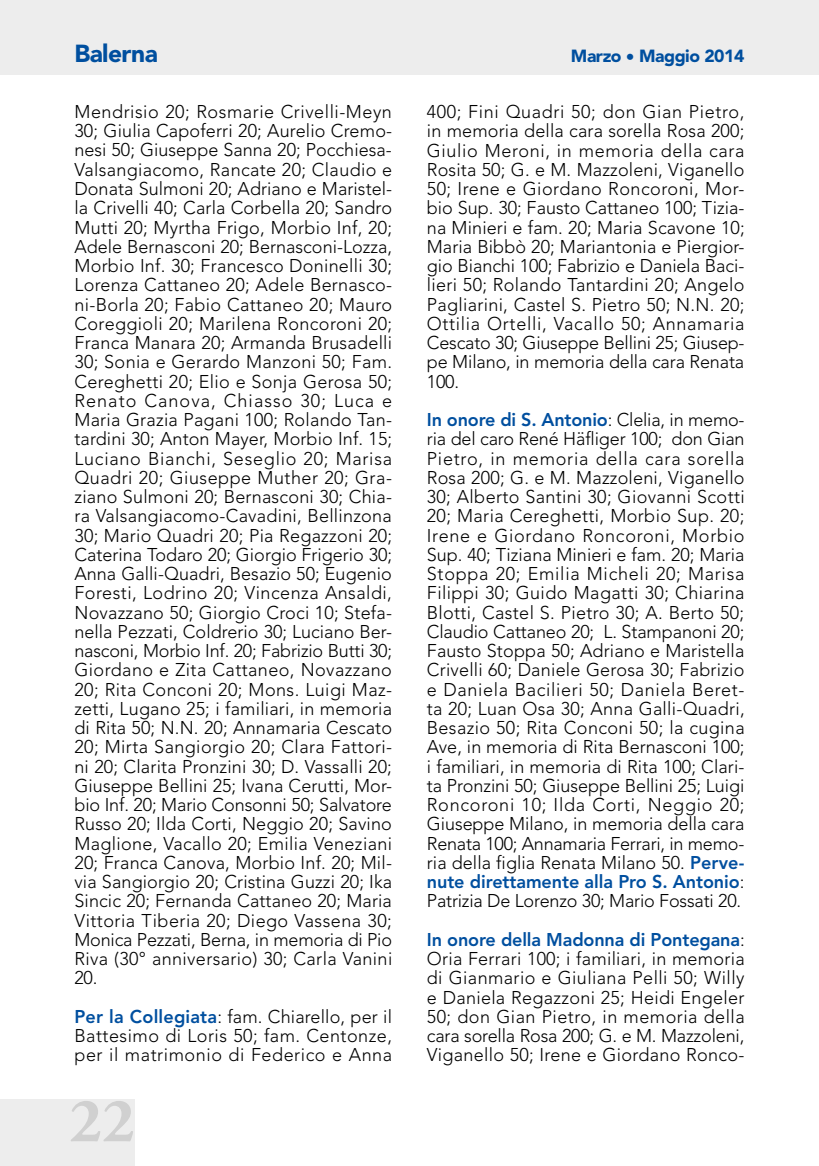
<style>
.page{position:relative;width:819px;height:1166px;background:#fff}
.page>*{position:absolute;margin:0;border:0;box-sizing:border-box;transform-origin:0 0}
.t1{font:700 63px "Adobe Garamond Pro";color:#d0d0d0}
.t2{font:900 24.5px "Avenir";letter-spacing:-.025em;color:#004f9f}
.t3{font:300 18.38px/19.2px "Avenir";color:#000;text-align:justify}
.t4{font:900 17.5px "Avenir";letter-spacing:-.025em;color:#004f9f}
.s1{font-weight:800;color:#004f9f}
</style>
<div class="page">
<div style="left:0;top:1099px;width:134px;height:67px;background:#ededed"></div>
<div style="left:0;top:0;width:819px;height:74px;background:#ededed"></div>
<h2 class="t2" style="left:74px;top:38px;width:85px">Balerna</h2>
<p class="t4" style="left:571px;top:45px;width:175px">Marzo • Maggio 2014</p>
<p class="t3" style="left:74px;top:102px;width:319px">Mendrisio 20; Rosmarie Crivelli-Meyn 30; Giulia Capoferri 20; Aurelio Cremo&shy;nesi 50; Giuseppe Sanna 20; Pocchiesa-Valsangiacomo, Rancate 20; Claudio e Donata Sulmoni 20; Adriano e Maristel&shy;la Crivelli 40; Carla Corbella 20; Sandro Mutti 20; Myrtha Frigo, Morbio Inf, 20; Adele Bernasconi 20; Bernasconi-Lozza, Morbio Inf. 30; Francesco Doninelli 30; Lorenza Cattaneo 20; Adele Bernasco&shy;ni-Borla 20; Fabio Cattaneo 20; Mauro Coreggioli 20; Marilena Roncoroni 20; Franca Manara 20; Armanda Brusadelli 30; Sonia e Gerardo Manzoni 50; Fam.<br>Cereghetti 20; Elio e Sonja Gerosa 50; Renato Canova, Chiasso 30; Luca e Maria Grazia Pagani 100; Rolando Tan&shy;tardini 30; Anton Mayer, Morbio Inf. 15; Luciano Bianchi, Seseglio 20; Marisa Quadri 20; Giuseppe Muther 20; Gra&shy;ziano Sulmoni 20; Bernasconi 30; Chia&shy;ra Valsangiacomo-Cavadini, Bellinzona 30; Mario Quadri 20; Pia Regazzoni 20; Caterina Todaro 20; Giorgio Frigerio 30; Anna Galli-Quadri, Besazio 50; Eugenio Foresti, Lodrino 20; Vincenza Ansaldi, Novazzano 50; Giorgio Croci 10; Stefa&shy;nella Pezzati, Coldrerio 30; Luciano Ber&shy;nasconi, Morbio Inf. 20; Fabrizio Butti 30; Giordano e Zita Cattaneo, Novazzano 20; Rita Conconi 20; Mons. Luigi Maz&shy;zetti, Lugano 25; i familiari, in memoria di Rita 50; N.N. 20; Annamaria Cescato 20; Mirta Sangiorgio 20; Clara Fattori&shy;ni 20; Clarita Pronzini 30; D. Vassalli 20; Giuseppe Bellini 25; Ivana Cerutti, Mor&shy;bio Inf. 20; Mario Consonni 50; Salvatore Russo 20; Ilda Corti, Neggio 20; Savino Maglione, Vacallo 20; Emilia Veneziani 20; Franca Canova, Morbio Inf. 20; Mil&shy;via Sangiorgio 20; Cristina Guzzi 20; Ika Sincic 20; Fernanda Cattaneo 20; Maria Vittoria Tiberia 20; Diego Vassena 30; Monica Pezzati, Berna, in memoria di Pio Riva (30° anniversario) 30; Carla Vanini 20.</p>
<p class="t3" style="left:74px;top:1007px;width:319px"><span class="s1">Per la Collegiata</span>: fam. Chiarello, per il Battesimo di Loris 50; fam. Centonze, per il matrimonio di Federico e Anna</p>
<p class="t3" style="left:427px;top:102px;width:319px">400; Fini Quadri 50; don Gian Pietro, in memoria della cara sorella Rosa 200; Giulio Meroni, in memoria della cara Rosita 50; G. e M. Mazzoleni, Viganello 50; Irene e Giordano Roncoroni, Mor&shy;bio Sup. 30; Fausto Cattaneo 100; Tizia&shy;na Minieri e fam. 20; Maria Scavone 10; Maria Bibbò 20; Mariantonia e Piergior&shy;gio Bianchi 100; Fabrizio e Daniela Baci&shy;lieri 50; Rolando Tantardini 20; Angelo Pagliarini, Castel S. Pietro 50; N.N. 20; Ottilia Ortelli, Vacallo 50; Annamaria Cescato 30; Giuseppe Bellini 25; Giusep&shy;pe Milano, in memoria della cara Renata 100.</p>
<p class="t3" style="left:427px;top:410px;width:319px"><span class="s1">In onore di S. Antonio</span>: Clelia, in memo&shy;ria del caro René Häfliger 100; don Gian Pietro, in memoria della cara sorella Rosa 200; G. e M. Mazzoleni, Viganello 30; Alberto Santini 30; Giovanni Scotti 20; Maria Cereghetti, Morbio Sup. 20; Irene e Giordano Roncoroni, Morbio Sup. 40; Tiziana Minieri e fam. 20; Maria Stoppa 20; Emilia Micheli 20; Marisa Filippi 30; Guido Magatti 30; Chiarina Blotti, Castel S. Pietro 30; A. Berto 50; Claudio Cattaneo 20; L. Stampanoni 20; Fausto Stoppa 50; Adriano e Maristella Crivelli 60; Daniele Gerosa 30; Fabrizio e Daniela Bacilieri 50; Daniela Beret&shy;ta 20; Luan Osa 30; Anna Galli-Quadri, Besazio 50; Rita Conconi 50; la cugina Ave, in memoria di Rita Bernasconi 100; i familiari, in memoria di Rita 100; Clari&shy;ta Pronzini 50; Giuseppe Bellini 25; Luigi Roncoroni 10; Ilda Corti, Neggio 20; Giuseppe Milano, in memoria della cara Renata 100; Annamaria Ferrari, in memo&shy;ria della figlia Renata Milano 50. <span class="s1">Perve&shy;nute direttamente alla Pro S. Antonio</span>:<br>Patrizia De Lorenzo 30; Mario Fossati 20.</p>
<p class="t3" style="left:427px;top:930px;width:319px"><span class="s1">In onore della Madonna di Pontegana</span>:<br>Oria Ferrari 100; i familiari, in memoria di Gianmario e Giuliana Pelli 50; Willy e Daniela Regazzoni 25; Heidi Engeler 50; don Gian Pietro, in memoria della cara sorella Rosa 200; G. e M. Mazzoleni, Viganello 50; Irene e Giordano Ronco-</p>
<h1 class="t1" style="left:69px;top:1084px;width:67px">22</h1>
</div>
